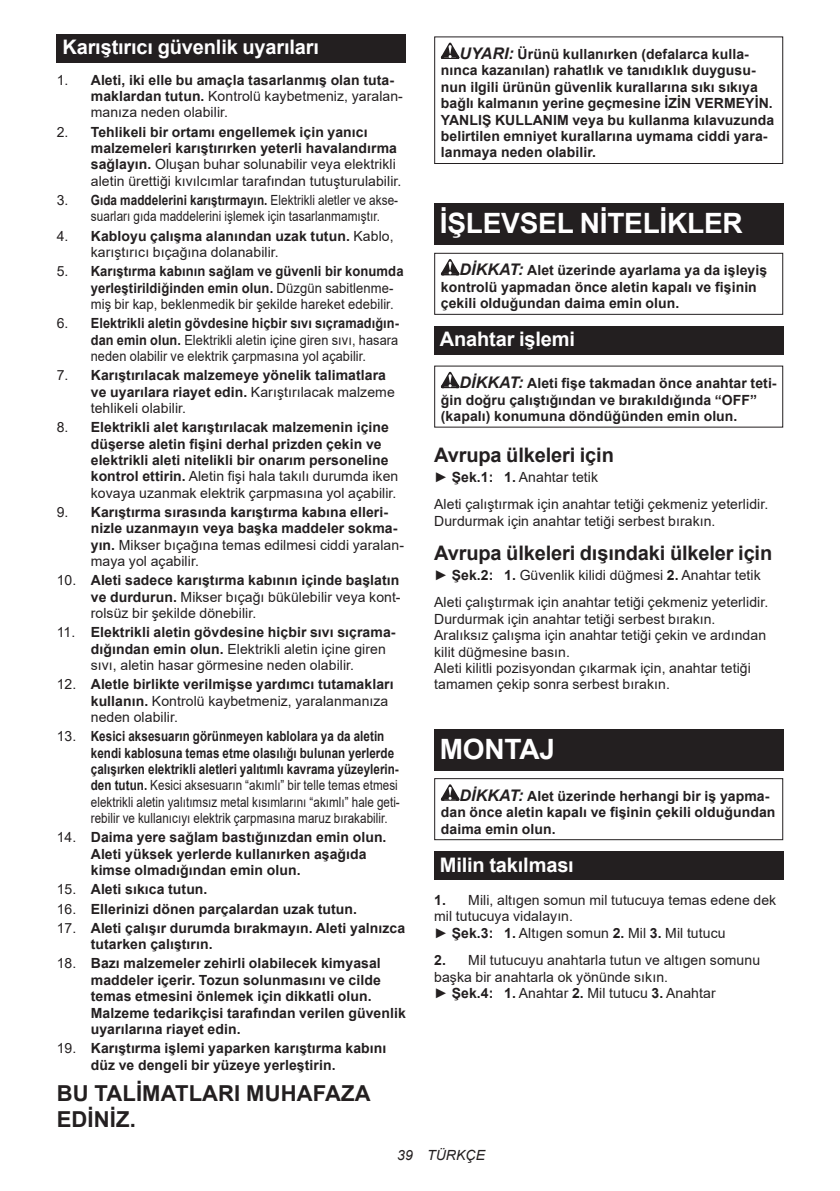
<style>
.page{position:relative;width:840px;height:1191px;background:#fff}
.page>*{position:absolute;margin:0;border:0;box-sizing:border-box;transform-origin:0 0}
.t1{font:700 28px "Arial";letter-spacing:-.01em;color:#fff}
.t2{font:700 22px/25.8px "Arial";letter-spacing:.005em;color:#231f20}
.t3{font:700 20px "Arial";letter-spacing:-.01em;color:#fff}
.t4{font:700 20px "Arial";letter-spacing:-.01em;color:#231f20}
.t5{font:700 14px/16.4px "Arial";letter-spacing:.005em;color:#231f20}
.t6{font:14px/16.4px "Arial";letter-spacing:.005em;color:#231f20}
.t7{font:700 14px/16.4px "Arial";letter-spacing:.005em;color:#231f20;scale:.93 1}
.t8{font:italic 14px "Arial";letter-spacing:.005em;color:#231f20}
.s1{font-weight:400}
.s2{font-weight:700}
.s3{font-style:italic;font-size:16px}
</style>
<div class="page">
<div style="left:57px;top:34px;width:348px;height:29px;background:#231f20"></div>
<svg style="left:440px;top:43px;width:19px;height:16px"></svg>
<div style="left:434px;top:36px;width:348px;height:128px;border:1px solid #231f20"></div>
<div style="left:434px;top:204px;width:348px;height:41px;background:#231f20"></div>
<svg style="left:440px;top:259px;width:19px;height:16px"></svg>
<div style="left:434px;top:253px;width:348px;height:62px;border:1px solid #231f20"></div>
<div style="left:434px;top:326px;width:348px;height:29px;background:#231f20"></div>
<svg style="left:440px;top:372px;width:19px;height:16px"></svg>
<div style="left:434px;top:729px;width:348px;height:41px;background:#231f20"></div>
<svg style="left:440px;top:784px;width:19px;height:16px"></svg>
<div style="left:434px;top:778px;width:348px;height:62px;border:1px solid #231f20"></div>
<div style="left:434px;top:851px;width:348px;height:29px;background:#231f20"></div>
<h3 class="t3" style="left:62px;top:33px;width:258px">Karıştırıcı güvenlik uyarıları</h3>
<p class="t5" style="left:91px;top:72px;width:313px;text-indent:-34px"><span class="s1">1.</span> Aleti, iki elle bu amaçla tasarlanmış olan tuta&shy;maklardan tutun. <span class="s1">Kontrolü kaybetmeniz, yaralan&shy;manıza neden olabilir.</span></p>
<p class="t6" style="left:91px;top:123px;width:312px;text-indent:-34px">2. <span class="s2">Tehlikeli bir ortamı engellemek için yanıcı malzemeleri karıştırırken yeterli havalandırma sağlayın.</span> Oluşan buhar solunabilir veya elektrikli aletin ürettiği kıvılcımlar tarafından tutuşturulabilir.</p>
<p class="t6" style="left:91px;top:192px;width:309px;text-indent:-34px">3. <span class="s2">Gıda maddelerini karıştırmayın.</span> Elektrikli aletler ve akse&shy;suarları gıda maddelerini işlemek için tasarlanmamıştır.</p>
<p class="t6" style="left:91px;top:227px;width:304px;text-indent:-34px">4. <span class="s2">Kabloyu çalışma alanından uzak tutun.</span> Kablo, karıştırıcı bıçağına dolanabilir.</p>
<p class="t7" style="left:91px;top:263px;width:337px;text-indent:-34px"><span class="s1">5.</span> Karıştırma kabının sağlam ve güvenli bir konumda yerleştirildiğinden emin olun. <span class="s1">Düzgün sabitlenme&shy;miş bir kap, beklenmedik bir şekilde hareket edebilir.</span></p>
<p class="t6" style="left:91px;top:315px;width:309px;text-align:justify;text-indent:-34px">6. <span class="s2">Elektrikli aletin gövdesine hiçbir sıvı sıçramadığın&shy;dan emin olun.</span> Elektrikli aletin içine giren sıvı, hasara neden olabilir ve elektrik çarpmasına yol açabilir.</p>
<p class="t5" style="left:91px;top:367px;width:305px;text-indent:-34px"><span class="s1">7.</span> Karıştırılacak malzemeye yönelik talimatlara ve uyarılara riayet edin. <span class="s1">Karıştırılacak malzeme tehlikeli olabilir.</span></p>
<p class="t5" style="left:91px;top:419px;width:309px;text-indent:-34px"><span class="s1">8.</span> Elektrikli alet karıştırılacak malzemenin içine düşerse aletin fişini derhal prizden çekin ve elektrikli aleti nitelikli bir onarım personeline kontrol ettirin. <span class="s1">Aletin fişi hala takılı durumda iken kovaya uzanmak elektrik çarpmasına yol açabilir.</span></p>
<p class="t5" style="left:91px;top:504px;width:314px;text-indent:-34px"><span class="s1">9.</span> Karıştırma sırasında karıştırma kabına elleri&shy;nizle uzanmayın veya başka maddeler sokma&shy;yın. <span class="s1">Mikser bıçağına temas edilmesi ciddi yaralan&shy;maya yol açabilir.</span></p>
<p class="t6" style="left:91px;top:572px;width:311px;text-align:justify;text-indent:-34px">10. <span class="s2">Aleti sadece karıştırma kabının içinde başlatın ve durdurun.</span> Mikser bıçağı bükülebilir veya kont&shy;rolsüz bir şekilde dönebilir.</p>
<p class="t6" style="left:91px;top:624px;width:306px;text-indent:-34px">11. <span class="s2">Elektrikli aletin gövdesine hiçbir sıvı sıçrama&shy;dığından emin olun.</span> Elektrikli aletin içine giren sıvı, aletin hasar görmesine neden olabilir.</p>
<p class="t5" style="left:91px;top:676px;width:304px;text-indent:-34px"><span class="s1">12.</span> Aletle birlikte verilmişse yardımcı tutamakları kullanın. <span class="s1">Kontrolü kaybetmeniz, yaralanmanıza neden olabilir.</span></p>
<p class="t6" style="left:91px;top:728px;width:310px;text-indent:-34px">13. <span class="s2">Kesici aksesuarın görünmeyen kablolara ya da aletin kendi kablosuna temas etme olasılığı bulunan yerlerde çalışırken elektrikli aletleri yalıtımlı kavrama yüzeylerin&shy;den tutun.</span> Kesici aksesuarın “akımlı” bir telle temas etmesi elektrikli aletin yalıtımsız metal kısımlarını “akımlı” hale geti&shy;rebilir ve kullanıcıyı elektrik çarpmasına maruz bırakabilir.</p>
<p class="t5" style="left:91px;top:829px;width:297px;text-indent:-34px"><span class="s1">14.</span> Daima yere sağlam bastığınızdan emin olun.<br>Aleti yüksek yerlerde kullanırken aşağıda kimse olmadığından emin olun.</p>
<p class="t5" style="left:57px;top:881px;width:152px"><span class="s1">15.</span> Aleti sıkıca tutun.</p>
<p class="t5" style="left:57px;top:900px;width:302px"><span class="s1">16.</span> Ellerinizi dönen parçalardan uzak tutun.</p>
<p class="t5" style="left:91px;top:920px;width:316px;text-indent:-34px"><span class="s1">17.</span> Aleti çalışır durumda bırakmayın. Aleti yalnızca tutarken çalıştırın.</p>
<p class="t5" style="left:91px;top:955px;width:316px;text-indent:-34px"><span class="s1">18.</span> Bazı malzemeler zehirli olabilecek kimyasal maddeler içerir. Tozun solunmasını ve cilde temas etmesini önlemek için dikkatli olun.<br>Malzeme tedarikçisi tarafından verilen güvenlik uyarılarına riayet edin.</p>
<p class="t5" style="left:91px;top:1040px;width:297px;text-indent:-34px"><span class="s1">19.</span> Karıştırma işlemi yaparken karıştırma kabını düz ve dengeli bir yüzeye yerleştirin.</p>
<h2 class="t2" style="left:57px;top:1080px;width:315px">BU TALİMATLARI MUHAFAZA<br>EDİNİZ.</h2>
<p class="t5" style="left:440px;top:46px;width:335px;text-indent:19px"><span class="s3">UYARI:</span> Ürünü kullanırken (defalarca kulla&shy;nınca kazanılan) rahatlık ve tanıdıklık duygusu&shy;nun ilgili ürünün güvenlik kurallarına sıkı sıkıya bağlı kalmanın yerine geçmesine İZİN VERMEYİN.<br>YANLIŞ KULLANIM veya bu kullanma kılavuzunda belirtilen emniyet kurallarına uymama ciddi yara&shy;lanmaya neden olabilir.</p>
<h1 class="t1" style="left:439px;top:204px;width:304px">İŞLEVSEL NİTELİKLER</h1>
<p class="t5" style="left:440px;top:262px;width:328px;text-indent:19px"><span class="s3">DİKKAT:</span> Alet üzerinde ayarlama ya da işleyiş kontrolü yapmadan önce aletin kapalı ve fişinin çekili olduğundan daima emin olun.</p>
<h3 class="t3" style="left:439px;top:325px;width:137px">Anahtar işlemi</h3>
<p class="t5" style="left:440px;top:375px;width:337px;text-indent:19px"><span class="s3">DİKKAT:</span> Aleti fişe takmadan önce anahtar teti&shy;ğin doğru çalıştığından ve bırakıldığında “OFF” (kapalı) konumuna döndüğünden emin olun.</p>
<h3 class="t4" style="left:434px;top:441px;width:181px">Avrupa ülkeleri için</h3>
<p class="t6" style="left:434px;top:463px;width:335px;line-height:27.8px">► <span class="s2">Şek.1: 1.</span> Anahtar tetik<br>Aleti çalıştırmak için anahtar tetiği çekmeniz yeterlidir.</p>
<p class="t6" style="left:434px;top:512px;width:283px">Durdurmak için anahtar tetiği serbest bırakın.</p>
<h3 class="t4" style="left:434px;top:539px;width:339px">Avrupa ülkeleri dışındaki ülkeler için</h3>
<p class="t6" style="left:434px;top:561px;width:335px;line-height:27.8px">► <span class="s2">Şek.2: 1.</span> Güvenlik kilidi düğmesi <span class="s2">2.</span> Anahtar tetik<br>Aleti çalıştırmak için anahtar tetiği çekmeniz yeterlidir.</p>
<p class="t6" style="left:434px;top:610px;width:333px">Durdurmak için anahtar tetiği serbest bırakın.<br>Aralıksız çalışma için anahtar tetiği çekin ve ardından kilit düğmesine basın.<br>Aleti kilitli pozisyondan çıkarmak için, anahtar tetiği tamamen çekip sonra serbest bırakın.</p>
<h1 class="t1" style="left:439px;top:729px;width:116px">MONTAJ</h1>
<p class="t5" style="left:440px;top:787px;width:336px;text-indent:19px"><span class="s3">DİKKAT:</span> Alet üzerinde herhangi bir iş yapma&shy;dan önce aletin kapalı ve fişinin çekili olduğundan daima emin olun.</p>
<h3 class="t3" style="left:439px;top:850px;width:135px">Milin takılması</h3>
<p class="t6" style="left:434px;top:891px;width:343px"><span class="s2">1.</span> Mili, altıgen somun mil tutucuya temas edene dek mil tutucuya vidalayın.<br>► <span class="s2">Şek.3: 1.</span> Altıgen somun <span class="s2">2.</span> Mil <span class="s2">3.</span> Mil tutucu</p>
<p class="t6" style="left:434px;top:952px;width:327px"><span class="s2">2.</span> Mil tutucuyu anahtarla tutun ve altıgen somunu başka bir anahtarla ok yönünde sıkın.<br>► <span class="s2">Şek.4: 1.</span> Anahtar <span class="s2">2.</span> Mil tutucu <span class="s2">3.</span> Anahtar</p>
<p class="t8" style="left:397px;top:1146px;width:89px">39 TÜRKÇE</p>
</div>
